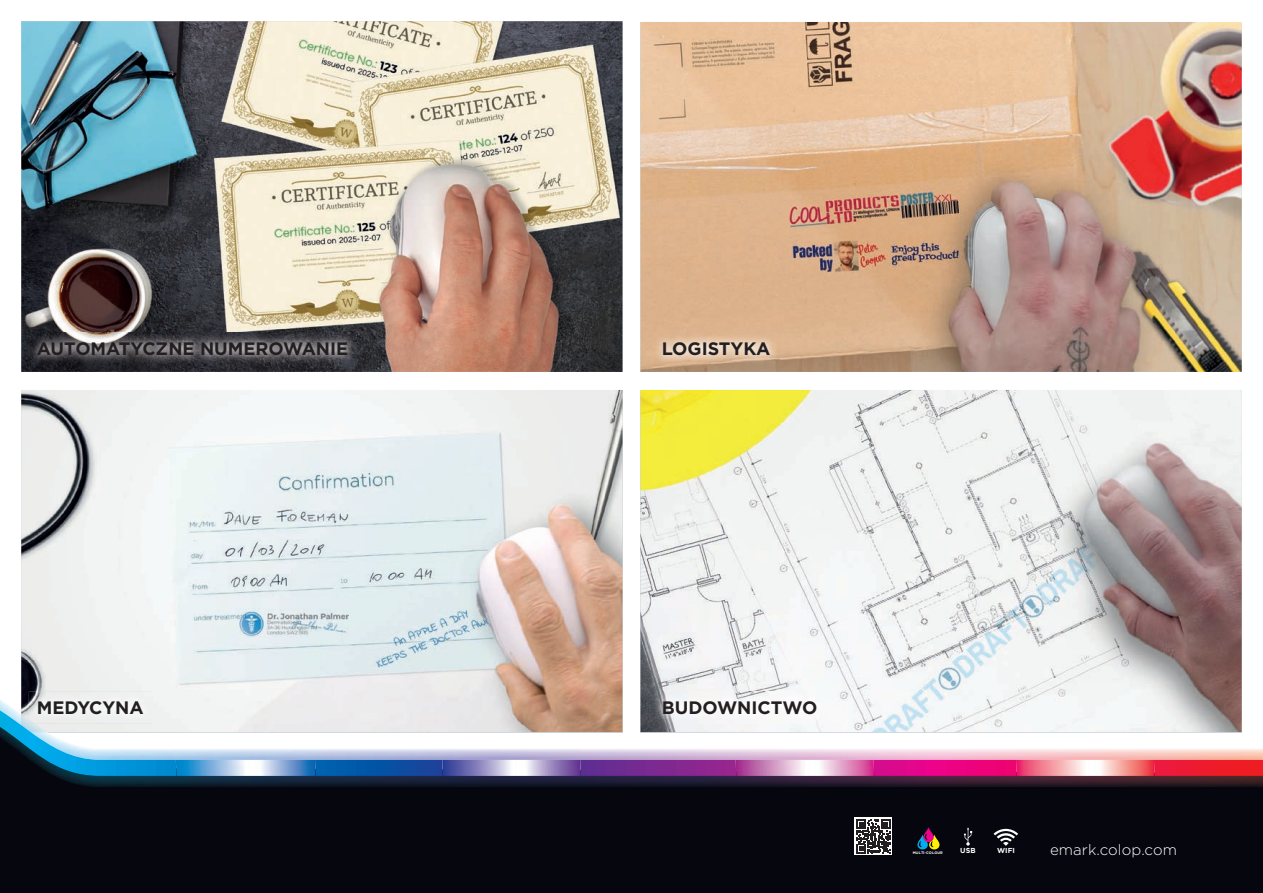
<style>
.page{position:relative;width:1263px;height:893px;background:#fff}
.page>*{position:absolute;margin:0;border:0;box-sizing:border-box;transform-origin:0 0}
.t1{font:700 18px "Gotham";color:#231f20}
.t2{font:300 15px "Gotham";letter-spacing:.005em;color:#fff}
.t3{font:700 7.2px "Gotham";color:#fff}
.t4{font:700 3.6px "Gotham";color:#fff}
</style>
<div class="page">
<img style="left:21px;top:21px;width:601px;height:351px">
<img style="left:640px;top:22px;width:602px;height:350px">
<img style="left:21px;top:390px;width:601px;height:309px">
<img style="left:640px;top:390px;width:602px;height:309px">
<img style="left:28px;top:333px;width:328px;height:32px">
<img style="left:29px;top:692px;width:123px;height:7px">
<img style="left:654px;top:333px;width:125px;height:32px">
<img style="left:654px;top:692px;width:172px;height:7px">
<div style="left:0;top:787px;width:1263px;height:106px;background:#05060e"></div>
<img style="left:0;top:699px;width:1242px;height:11px">
<img style="left:0;top:776px;width:1263px;height:11px">
<svg style="left:0;top:710px;width:1263px;height:66px"></svg>
<img style="left:176px;top:760px;width:140px;height:16px">
<img style="left:442px;top:760px;width:139px;height:16px">
<img style="left:736px;top:760px;width:138px;height:16px">
<img style="left:1016px;top:760px;width:138px;height:16px">
<svg style="left:917px;top:827px;width:22px;height:22px"></svg>
<svg style="left:993px;top:829px;width:25px;height:17px"></svg>
<svg style="left:964px;top:827px;width:8px;height:19px"></svg>
<svg style="left:855px;top:818px;width:37px;height:37px"></svg>
<svg style="left:856px;top:819px;width:34px;height:34px"></svg>
<p class="t1" style="left:37px;top:337px;width:313px">AUTOMATYCZNE NUMEROWANIE</p>
<p class="t1" style="left:37px;top:696px;width:108px">MEDYCYNA</p>
<p class="t1" style="left:662px;top:337px;width:110px">LOGISTYKA</p>
<p class="t1" style="left:662px;top:696px;width:157px">BUDOWNICTWO</p>
<p class="t4" style="left:913px;top:850px;width:31px">MULTI-COLOUR</p>
<p class="t3" style="left:960px;top:846px;width:17px">USB</p>
<p class="t3" style="left:997px;top:846px;width:19px">WIFI</p>
<p class="t2" style="left:1050px;top:840px;width:129px">emark.colop.com</p>
</div>
